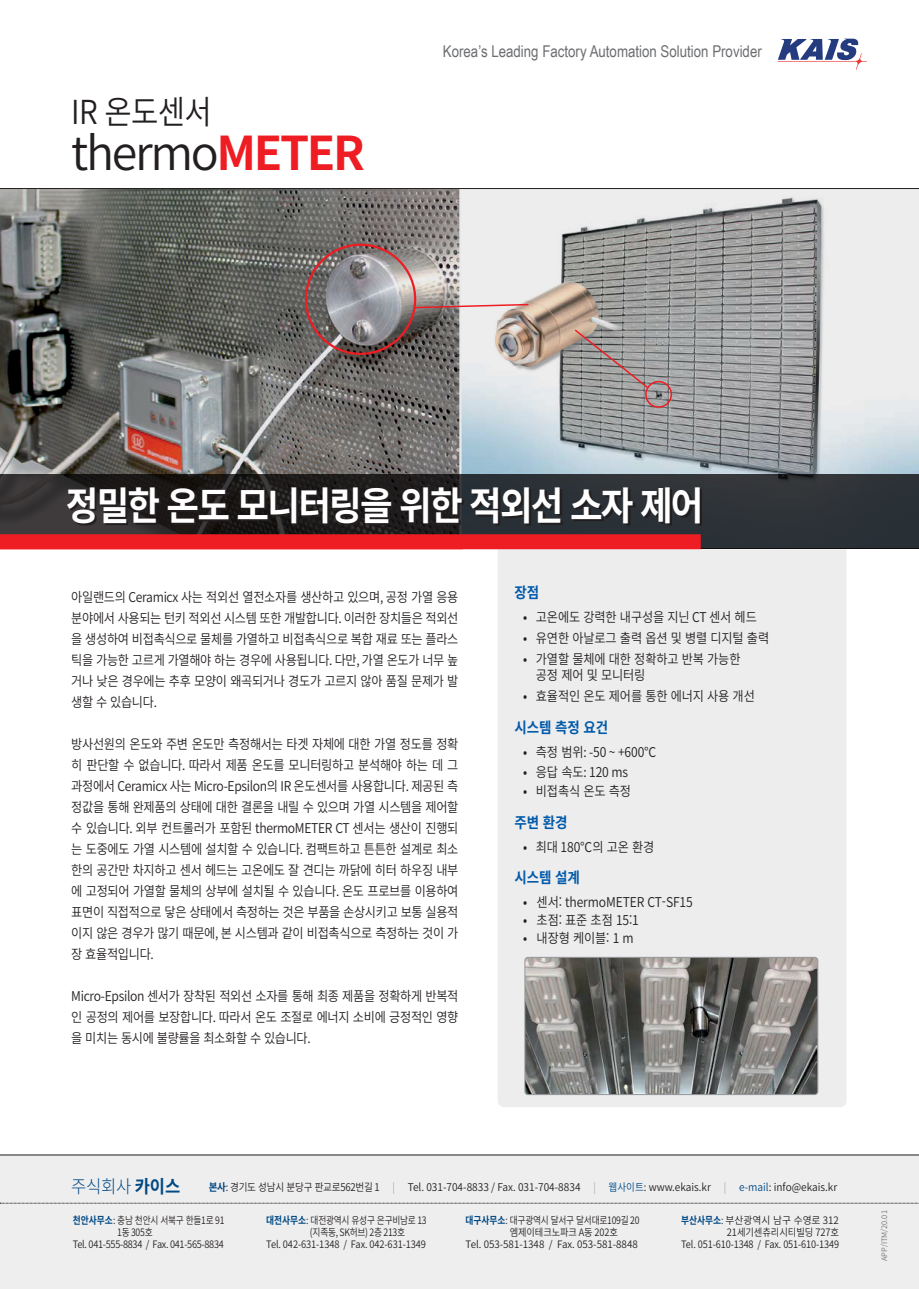
<style>
.page{position:relative;width:919px;height:1289px;background:#fff}
.page>*{position:absolute;margin:0;border:0;box-sizing:border-box;transform-origin:0 0}
.t1{font:600 46.5px "Noto Sans CJ Kkr";letter-spacing:-.05em;color:#231f20}
.t2{font:700 39px "Noto Sans CJ Kkr";letter-spacing:-.05em;color:#fff;scale:.91 1}
.t3{font:600 33px "Noto Sans CJ Kkr";letter-spacing:-.025em;color:#231f20;scale:.9 1}
.t4{font:300 18px "Noto Sans CJ Kkr";color:#014984;scale:.92 1}
.t5{font:16.2px "Arial Narrow";color:#6c6d70}
.t6{font:700 15px "Noto Sans CJ Kkr";letter-spacing:-.01em;color:#015aaa;scale:.9 1}
.t7{font:600 13.5px/21px "Noto Sans CJ Kkr";letter-spacing:-.025em;color:#231f20;text-align:justify;scale:.9 1}
.t8{font:600 10.65px "Noto Sans CJ Kkr";color:#231f20;scale:.9 1}
.t9{font:600 10.2px "Noto Sans CJ Kkr";letter-spacing:-.03em;color:#231f20;scale:.85 1}
.t10{font:600 10.2px/12.3px "Noto Sans CJ Kkr";letter-spacing:-.01em;color:#231f20;text-align:right;scale:.85 1}
.t11{font:600 10.2px "Noto Sans CJ Kkr";letter-spacing:-.03em;color:#231f20;scale:.9 1}
.t12{font:600 10.2px "Noto Sans CJ Kkr";letter-spacing:-.01em;color:#231f20;scale:.91 1}
.t13{font:600 10.2px "Noto Sans CJ Kkr";letter-spacing:-.01em;color:#231f20;scale:.96 1}
.t14{font:600 10.2px "Noto Sans CJ Kkr";letter-spacing:-.01em;color:#231f20;scale:.9 1}
.t15{font:600 7.5px "Noto Sans CJ Kkr";color:#76787b}
.s1{font-weight:700;color:#ee1d23}
.s2{font-weight:400}
.s3{font-weight:700}
.s4{font-weight:700;color:#014984}
.s5{font-weight:300;color:#939598}
.s6{color:#014984}
</style>
<div class="page">
<svg style="left:777px;top:39px;width:89px;height:31px"></svg>
<div style="left:0;top:1154px;width:918px;height:134px;background:#eeeeef"></div>
<svg style="left:0;top:1202px;width:919px;height:1px"></svg>
<hr style="left:0;top:1154px;width:918px;height:1px;background:#231f20">
<div style="left:497px;top:549px;width:349px;height:558px;background:#ededee"></div>
<img style="left:526px;top:957px;width:291px;height:137px">
<div style="left:524px;top:957px;width:293px;height:137px;border:1px solid #939598;border-radius:3px"></div>
<img style="left:0;top:189px;width:918px;height:285px">
<svg style="left:0;top:474px;width:918px;height:75px;background:#2a2c2f"></svg>
<svg style="left:69px;top:489px;width:633px;height:36px;background:#232224"></svg>
<div style="left:0;top:534px;width:700px;height:15px;background:#ee1d23"></div>
<hr style="left:0;top:188px;width:918px;height:1px;background:#231f20">
<div style="left:305px;top:243px;width:111px;height:112px;border:2px solid #ee1d23;border-radius:50%"></div>
<div style="left:645px;top:381px;width:27px;height:27px;border:2px solid #ee1d23;border-radius:50%"></div>
<svg style="left:413px;top:303px;width:117px;height:6px"></svg>
<svg style="left:573px;top:328px;width:76px;height:61px;background:#9a9493"></svg>
<p class="t3" style="left:71px;top:93px;width:157px">IR 온도센서</p>
<p class="t1" style="left:71px;top:127px;width:295px">thermo<span class="s1">METER</span></p>
<p class="t5" style="left:443px;top:39px;width:320px">Korea’s Leading Factory Automation Solution Provider</p>
<p class="t2" style="left:66px;top:483px;width:702px">정밀한 온도 모니터링을 위한 적외선 소자 제어</p>
<p class="t7" style="left:71px;top:586px;width:431px">아일랜드의 Ceramicx 사는 적외선 열전소자를 생산하고 있으며, 공정 가열 응용 분야에서 사용되는 턴키 적외선 시스템 또한 개발합니다. 이러한 장치들은 적외선 을 생성하여 비접촉식으로 물체를 가열하고 비접촉식으로 복합 재료 또는 플라스 틱을 가능한 고르게 가열해야 하는 경우에 사용됩니다. 다만, 가열 온도가 너무 높 거나 낮은 경우에는 추후 모양이 왜곡되거나 경도가 고르지 않아 품질 문제가 발 생할 수 있습니다.</p>
<p class="t7" style="left:71px;top:733px;width:431px">방사선원의 온도와 주변 온도만 측정해서는 타겟 자체에 대한 가열 정도를 정확 히 판단할 수 없습니다. 따라서 제품 온도를 모니터링하고 분석해야 하는 데 그 과정에서 Ceramicx 사는 Micro-Epsilon의 IR 온도센서를 사용합니다. 제공된 측 정값을 통해 완제품의 상태에 대한 결론을 내릴 수 있으며 가열 시스템을 제어할 수 있습니다. 외부 컨트롤러가 포함된 thermoMETER CT 센서는 생산이 진행되 는 도중에도 가열 시스템에 설치할 수 있습니다. 컴팩트하고 튼튼한 설계로 최소 한의 공간만 차지하고 센서 헤드는 고온에도 잘 견디는 까닭에 히터 하우징 내부 에 고정되어 가열할 물체의 상부에 설치될 수 있습니다. 온도 프로브를 이용하여 표면이 직접적으로 닿은 상태에서 측정하는 것은 부품을 손상시키고 보통 실용적 이지 않은 경우가 많기 때문에, 본 시스템과 같이 비접촉식으로 측정하는 것이 가 장 효율적입니다.</p>
<p class="t7" style="left:71px;top:985px;width:431px">Micro-Epsilon 센서가 장착된 적외선 소자를 통해 최종 제품을 정확하게 반복적 인 공정의 제어를 보장합니다. 따라서 온도 조절로 에너지 소비에 긍정적인 영향 을 미치는 동시에 불량률을 최소화할 수 있습니다.</p>
<p class="t6" style="left:514px;top:584px;width:29px">장점</p>
<p class="t7" style="left:523px;top:607px;width:261px"><span class="s2">•</span> 고온에도 강력한 내구성을 지닌 CT 센서 헤드</p>
<p class="t7" style="left:523px;top:628px;width:275px"><span class="s2">•</span> 유연한 아날로그 출력 옵션 및 병렬 디지털 출력</p>
<p class="t7" style="left:536px;top:651px;width:229px;line-height:16.2px;text-indent:-13px"><span class="s2">•</span> 가열할 물체에 대한 정확하고 반복 가능한 공정 제어 및 모니터링</p>
<p class="t7" style="left:523px;top:686px;width:259px"><span class="s2">•</span> 효율적인 온도 제어를 통한 에너지 사용 개선</p>
<p class="t6" style="left:514px;top:719px;width:105px">시스템 측정 요건</p>
<p class="t7" style="left:523px;top:741px;width:150px"><span class="s2">•</span> 측정 범위: -50 ~ +600℃</p>
<p class="t7" style="left:523px;top:761px;width:118px"><span class="s2">•</span> 응답 속도: 120 ms</p>
<p class="t7" style="left:523px;top:780px;width:121px"><span class="s2">•</span> 비접촉식 온도 측정</p>
<p class="t6" style="left:514px;top:813px;width:60px">주변 환경</p>
<p class="t7" style="left:523px;top:836px;width:147px"><span class="s2">•</span> 최대 180℃의 고온 환경</p>
<p class="t6" style="left:514px;top:869px;width:74px">시스템 설계</p>
<p class="t7" style="left:523px;top:891px;width:190px"><span class="s2">•</span> 센서: thermoMETER CT-SF15</p>
<p class="t7" style="left:523px;top:909px;width:130px"><span class="s2">•</span> 초점: 표준 초점 15:1</p>
<p class="t7" style="left:523px;top:927px;width:124px"><span class="s2">•</span> 내장형 케이블: 1 m</p>
<h3 class="t4" style="left:71px;top:1176px;width:120px">주식회사 <span class="s3">카이스</span></h3>
<p class="t8" style="left:209px;top:1181px;width:700px"><span class="s4">본사</span>: 경기도 성남시 분당구 판교로562번길 1 <span class="s5">|</span> Tel. 031-704-8833 / Fax. 031-704-8834 <span class="s5">|</span> <span class="s6">웹사이트</span>: www.ekais.kr <span class="s5">|</span> <span class="s6">e-mail</span>: info@ekais.kr</p>
<p class="t9" style="left:73px;top:1214px;width:180px"><span class="s4">천안사무소</span>: 충남 천안시 서북구 한들1로 91</p>
<p class="t10" style="left:117px;top:1226px;width:43px">1동 305호</p>
<p class="t11" style="left:73px;top:1238px;width:169px">Tel. 041-555-8834 / Fax. 041-565-8834</p>
<p class="t9" style="left:266px;top:1214px;width:190px"><span class="s4">대전사무소</span>: 대전광역시 유성구 은구비남로 13</p>
<p class="t9" style="left:310px;top:1226px;width:113px">(지족동, SK허브) 2층 213호</p>
<p class="t12" style="left:266px;top:1238px;width:177px">Tel. 042-631-1348 / Fax. 042-631-1349</p>
<p class="t9" style="left:465px;top:1214px;width:206px"><span class="s4">대구사무소</span>: 대구광역시 달서구 달서대로109길 20</p>
<p class="t14" style="left:509px;top:1226px;width:122px">엠제이테크노파크 A동 202호</p>
<p class="t13" style="left:465px;top:1238px;width:181px">Tel. 053-581-1348 / Fax. 053-581-8848</p>
<p class="t10" style="left:681px;top:1213px;width:187px"><span class="s4">부산사무소</span>: 부산광역시 남구 수영로 312<br>21세기센츄리시티빌딩 727호<br>Tel. 051-610-1348 / Fax. 051-610-1349</p>
<p class="t15" style="left:880px;top:1261px;width:52px;rotate:-90deg">APP/ITM/20.01</p>
</div>
